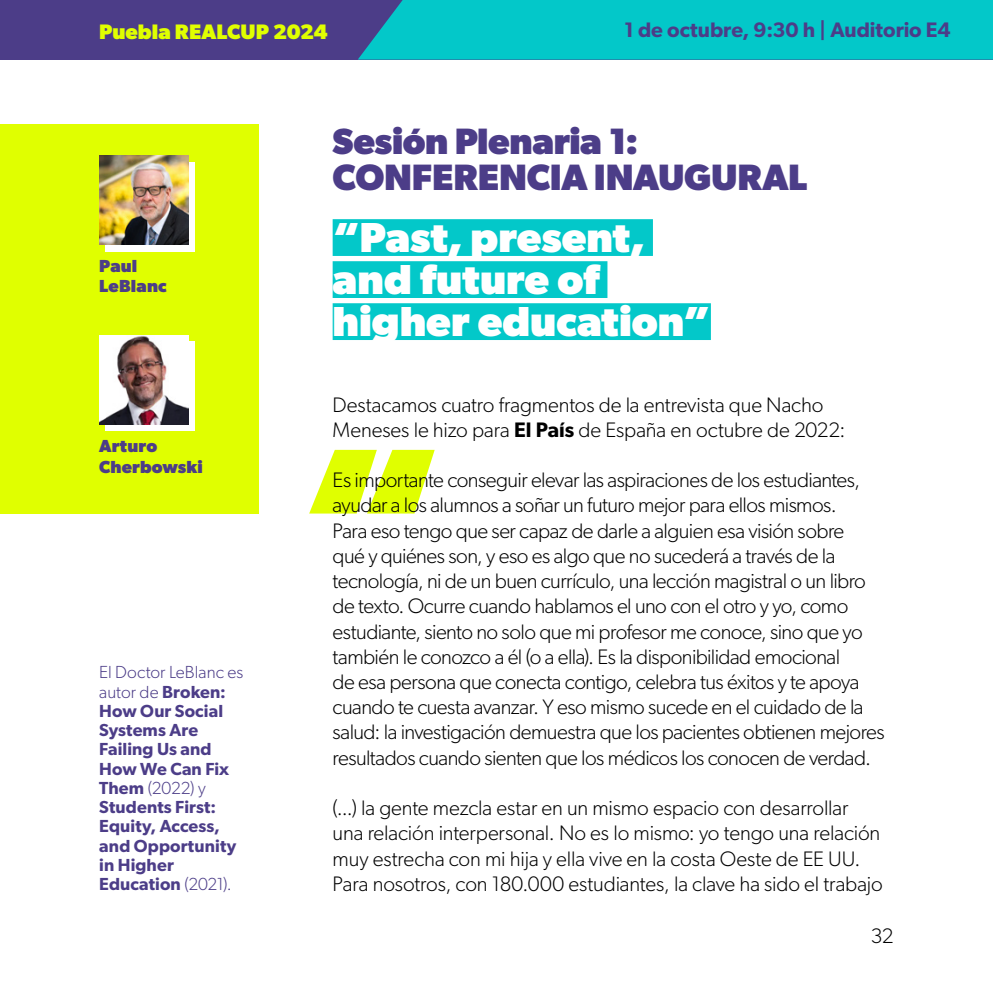
<style>
.page{position:relative;width:993px;height:993px;background:#fff}
.page>*{position:absolute;margin:0;border:0;box-sizing:border-box;transform-origin:0 0}
.t1{font:800 210px "Gibson";color:#e0ff00}
.t2{font:700 42px/42px "Gibson";color:#fff}
.t3{font:700 36.75px/36.8px "Gibson";letter-spacing:-.01em;color:#4c3d88}
.t4{font:300 21px/25.2px "Gibson";letter-spacing:-.025em;color:#000}
.t5{font:300 21px/25.2px "Gibson";letter-spacing:-.005em;color:#000}
.t6{font:600 21px "Gibson";color:#4c3d88}
.t7{font:700 21px "Gibson";color:#e0ff00}
.t8{font:600 17.5px/19.2px "Gibson";letter-spacing:.005em;color:#4c3d88}
.t9{font:700 17.5px/19.2px "Gibson";letter-spacing:.01em;color:#4c3d88}
.s1{font-weight:300}
.s2{font-weight:600}
</style>
<div class="page">
<div style="left:0;top:124px;width:258px;height:389px;background:#e0ff00"></div>
<div style="left:332px;top:219px;width:320px;height:37px;background:#03c8c9"></div>
<div style="left:332px;top:261px;width:275px;height:37px;background:#03c8c9"></div>
<div style="left:332px;top:303px;width:378px;height:37px;background:#03c8c9"></div>
<div style="left:105px;top:162px;width:90px;height:89px;background:#fff"></div>
<img style="left:99px;top:155px;width:90px;height:90px">
<div style="left:105px;top:341px;width:90px;height:90px;background:#fff"></div>
<img style="left:99px;top:335px;width:90px;height:89px">
<div style="left:0;top:0;width:992px;height:60px;background:#4c3d88"></div>
<div style="left:358px;top:0;width:634px;height:60px;background:#03c8c9"></div>
<p class="t7" style="left:99px;top:19px;width:230px">Puebla REALCUP 2024</p>
<p class="t6" style="left:624px;top:17px;width:328px">1 de octubre, 9:30 h | Auditorio E4</p>
<p class="t9" style="left:99px;top:256px;width:69px">Paul<br>LeBlanc</p>
<p class="t9" style="left:99px;top:435px;width:105px;line-height:21px">Arturo<br>Cherbowski</p>
<p class="t8" style="left:99px;top:662px;width:145px"><span class="s1">El Doctor LeBlanc es autor de</span> Broken:<br>How Our Social<br>Systems Are<br>Failing Us and<br>How We Can Fix<br>Them <span class="s1">(2022) y<br></span>Students First:<br>Equity, Access, and Opportunity in Higher<br>Education <span class="s1">(2021).</span></p>
<h3 class="t3" style="left:332px;top:121px;width:476px">Sesión Plenaria 1:<br>CONFERENCIA INAUGURAL</h3>
<h2 class="t2" style="left:332px;top:215px;width:379px">“Past, present, and future of higher education”</h2>
<p class="t5" style="left:332px;top:391px;width:514px">Destacamos cuatro fragmentos de la entrevista que Nacho<br>Meneses le hizo para <span class="s2">El País</span> de España en octubre de 2022:</p>
<p class="t4" style="left:332px;top:467px;width:553px">Es importante conseguir elevar las aspiraciones de los estudiantes, ayudar a los alumnos a soñar un futuro mejor para ellos mismos.<br>Para eso tengo que ser capaz de darle a alguien esa visión sobre<br>qué y quiénes son, y eso es algo que no sucederá a través de la tecnología, ni de un buen currículo, una lección magistral o un libro de texto. Ocurre cuando hablamos el uno con el otro y yo, como estudiante, siento no solo que mi profesor me conoce, sino que yo también le conozco a él (o a ella). Es la disponibilidad emocional<br>de esa persona que conecta contigo, celebra tus éxitos y te apoya cuando te cuesta avanzar. Y eso mismo sucede en el cuidado de la salud: la investigación demuestra que los pacientes obtienen mejores resultados cuando sienten que los médicos los conocen de verdad.</p>
<p class="t5" style="left:332px;top:794px;width:551px">(...) la gente mezcla estar en un mismo espacio con desarrollar una relación interpersonal. No es lo mismo: yo tengo una relación muy estrecha con mi hija y ella vive en la costa Oeste de EE UU.<br>Para nosotros, con 180.000 estudiantes, la clave ha sido el trabajo</p>
<h1 class="t1" style="left:297px;top:397px;width:146px">“</h1>
<p class="t4" style="left:870px;top:922px;width:24px">32</p>
</div>
